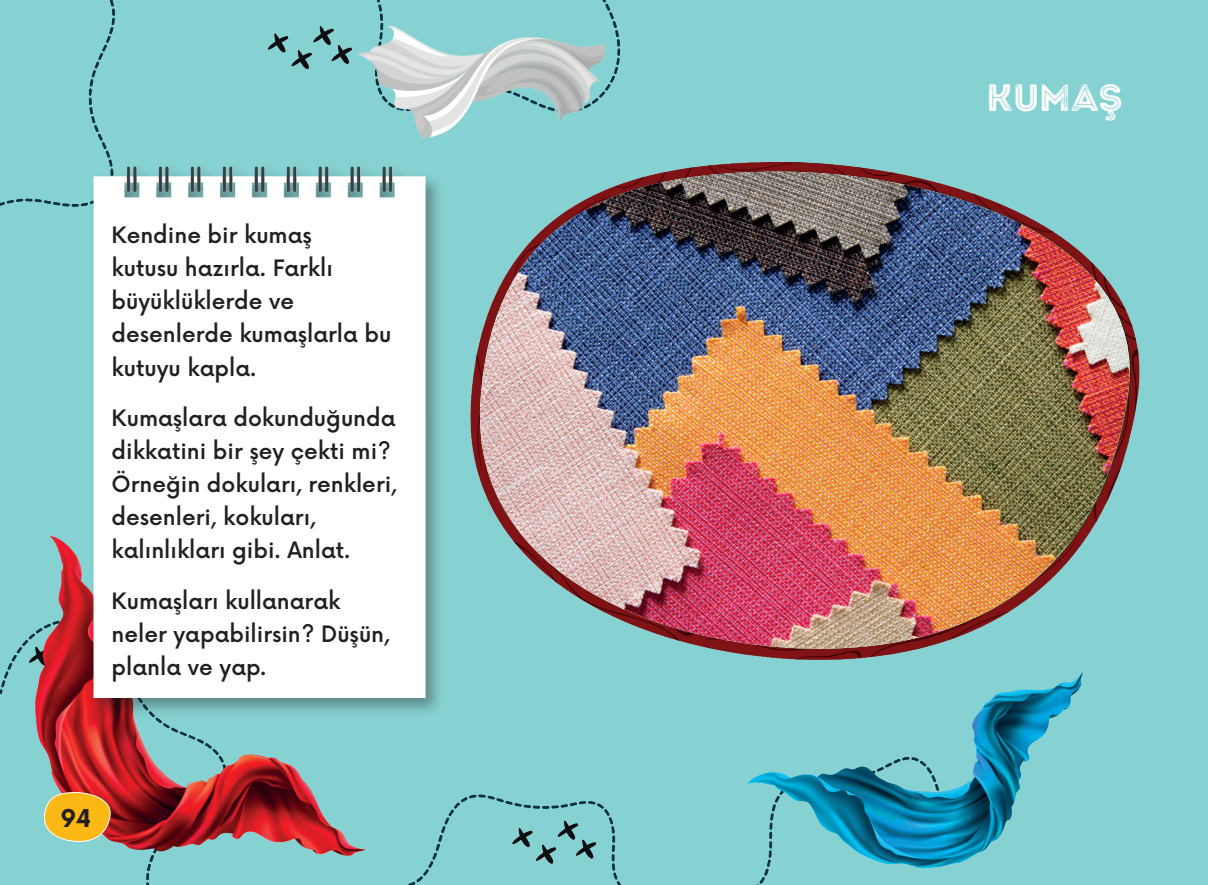
<style>
.page{position:relative;width:1208px;height:885px;background:#fff}
.page>*{position:absolute;margin:0;border:0;box-sizing:border-box;transform-origin:0 0}
.t1{font:38px "Intro Rust G Base 2 Line";color:#fff}
.t2{font:700 24px "Now Alt";color:#231f20}
.t3{font:500 22px/33.2px "Now";color:#231f20}
</style>
<div class="page">
<img style="left:0;top:0;width:1207px;height:884px">
<hr style="left:1207px;top:0;width:1px;height:884px;background:#86d1d1">
<svg style="left:44px;top:791px;width:67px;height:51px;background:#e9b038"></svg>
<svg style="left:470px;top:171px;width:680px;height:477px;background:#84bebf"></svg>
<img style="left:478px;top:171px;width:653px;height:477px">
<div style="left:89px;top:163px;width:356px;height:555px;background:#231f20;opacity:.4"></div>
<img style="left:82px;top:156px;width:355px;height:541px">
<p class="t3" style="left:112px;top:217px;width:281px">Kendine bir kumaş<br>kutusu hazırla. Farklı büyüklüklerde ve desenlerde kumaşlarla bu kutuyu kapla.</p>
<p class="t3" style="left:112px;top:400px;width:287px">Kumaşlara dokunduğunda dikkatini bir şey çekti mi?<br>Örneğin dokuları, renkleri, desenleri, kokuları, kalınlıkları gibi. Anlat.</p>
<p class="t3" style="left:112px;top:582px;width:280px">Kumaşları kullanarak neler yapabilirsin? Düşün, planla ve yap.</p>
<p class="t2" style="left:61px;top:800px;width:32px">94</p>
<h1 class="t1" style="left:986px;top:74px;width:138px">KUMAŞ</h1>
</div>
